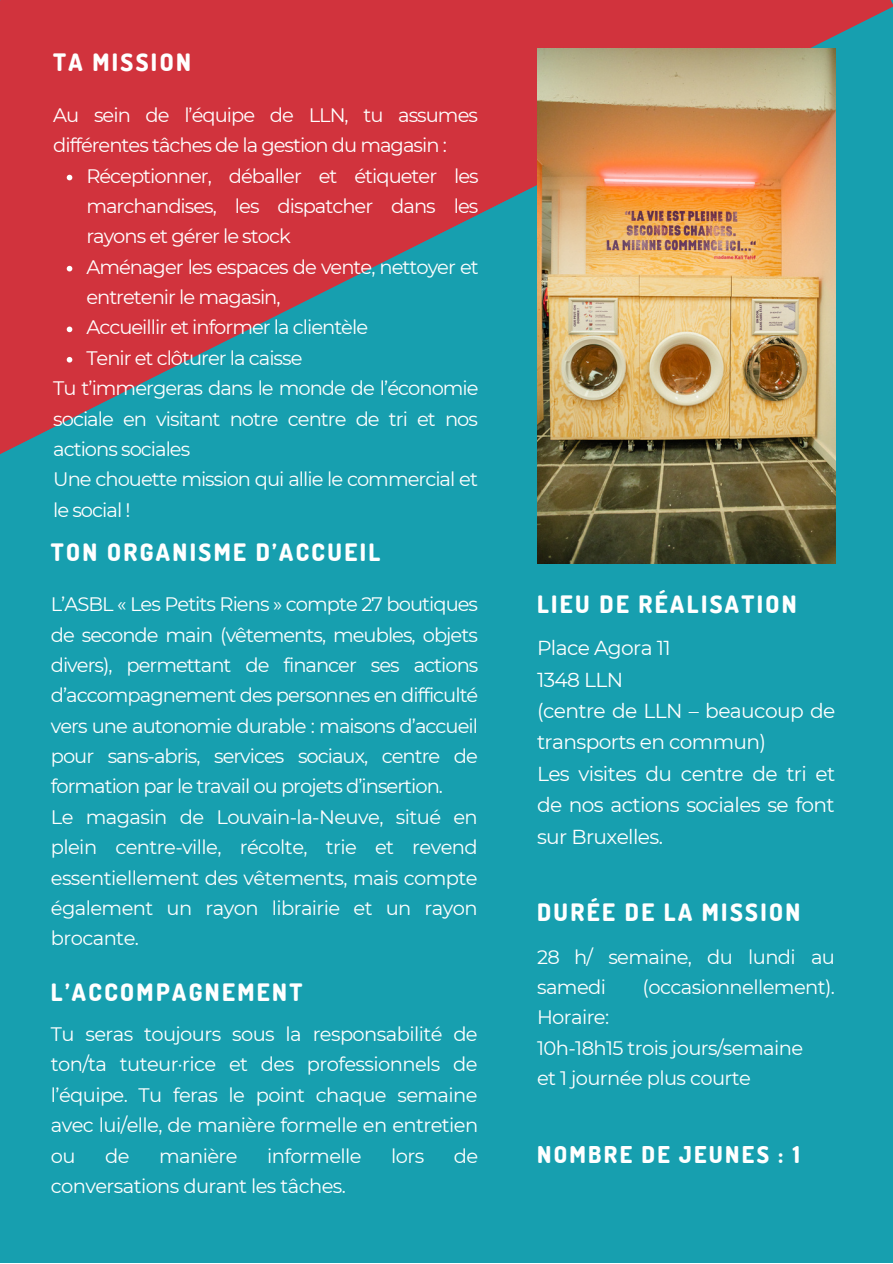
<style>
.page{position:relative;width:893px;height:1264px;background:#fff}
.page>*{position:absolute;margin:0;border:0;box-sizing:border-box;transform-origin:0 0}
.t1{font:800 24px "Dosis";letter-spacing:.1em;color:#fff}
.t2{font:800 23.1px "Dosis";letter-spacing:.1em;color:#fff}
.t3{font:20.25px/31.5px "Montserrat";letter-spacing:-.03em;color:#fff}
.t4{font:19.5px/30.3px "Montserrat";letter-spacing:-.05em;color:#fff;text-align:justify}
.t5{font:19.5px/30.3px "Montserrat";letter-spacing:-.03em;color:#fff}
</style>
<div class="page">
<div style="left:0;top:0;width:892px;height:1262px;background:#179faf"></div>
<svg style="left:0;top:0;width:892px;height:454px;fill:#d1333d"></svg>
<svg style="left:67px;top:175px;width:5px;height:5px"></svg>
<svg style="left:67px;top:266px;width:5px;height:5px"></svg>
<svg style="left:67px;top:326px;width:5px;height:6px"></svg>
<svg style="left:67px;top:357px;width:5px;height:5px"></svg>
<img style="left:537px;top:49px;width:298px;height:514px">
<p class="t1" style="left:53px;top:47px;width:139px">TA MISSION</p>
<p class="t4" style="left:53px;top:100px;width:426px">Au sein de l’équipe de LLN, tu assumes différentes tâches de la gestion du magasin :</p>
<p class="t4" style="left:86px;top:160px;width:394px">Réceptionner, déballer et étiqueter les marchandises, les dispatcher dans les rayons et gérer le stock</p>
<p class="t4" style="left:86px;top:251px;width:394px">Aménager les espaces de vente, nettoyer et entretenir le magasin,</p>
<p class="t4" style="left:86px;top:312px;width:283px">Accueillir et informer la clientèle</p>
<p class="t4" style="left:86px;top:342px;width:218px">Tenir et clôturer la caisse</p>
<p class="t4" style="left:53px;top:373px;width:427px">Tu t’immergeras dans le monde de l’économie sociale en visitant notre centre de tri et nos actions sociales</p>
<p class="t4" style="left:53px;top:464px;width:426px">Une chouette mission qui allie le commercial et le social !</p>
<p class="t1" style="left:51px;top:536px;width:331px">TON ORGANISME D’ACCUEIL</p>
<p class="t4" style="left:51px;top:589px;width:429px">L’ASBL « Les Petits Riens » compte 27 boutiques de seconde main (vêtements, meubles, objets divers), permettant de financer ses actions d’accompagnement des personnes en difficulté vers une autonomie durable : maisons d’accueil pour sans-abris, services sociaux, centre de formation par le travail ou projets d’insertion.</p>
<p class="t4" style="left:51px;top:801px;width:428px">Le magasin de Louvain-la-Neuve, situé en plein centre-ville, récolte, trie et revend essentiellement des vêtements, mais compte également un rayon librairie et un rayon brocante.</p>
<p class="t1" style="left:51px;top:975px;width:253px">L’ACCOMPAGNEMENT</p>
<p class="t4" style="left:51px;top:1018px;width:429px">Tu seras toujours sous la responsabilité de ton/ta tuteur·rice et des professionnels de l’équipe. Tu feras le point chaque semaine avec lui/elle, de manière formelle en entretien ou</p>
<p class="t4" style="left:105px;top:1140px;width:26px">de</p>
<p class="t5" style="left:159px;top:1140px;width:80px">manière</p>
<p class="t5" style="left:267px;top:1140px;width:96px">informelle</p>
<p class="t4" style="left:391px;top:1140px;width:35px">lors</p>
<p class="t4" style="left:454px;top:1140px;width:26px">de</p>
<p class="t5" style="left:51px;top:1170px;width:296px">conversations durant les tâches.</p>
<p class="t1" style="left:537px;top:588px;width:261px">LIEU DE RÉALISATION</p>
<p class="t3" style="left:537px;top:632px;width:135px">Place Agora 11</p>
<p class="t3" style="left:537px;top:663px;width:88px">1348 LLN</p>
<p class="t3" style="left:537px;top:695px;width:300px">(centre de LLN – beaucoup de transports en commun)</p>
<p class="t3" style="left:537px;top:758px;width:300px;text-align:justify">Les visites du centre de tri et de nos actions sociales se font sur Bruxelles.</p>
<p class="t1" style="left:537px;top:896px;width:265px">DURÉE DE LA MISSION</p>
<p class="t5" style="left:537px;top:941px;width:299px">28 h/ semaine, du lundi au samedi</p>
<p class="t5" style="left:642px;top:971px;width:194px">(occasionnellement).</p>
<p class="t5" style="left:537px;top:1002px;width:74px">Horaire:</p>
<p class="t5" style="left:537px;top:1032px;width:267px">10h-18h15 trois jours/semaine</p>
<p class="t5" style="left:537px;top:1062px;width:215px">et 1 journée plus courte</p>
<p class="t2" style="left:537px;top:1139px;width:264px">NOMBRE DE JEUNES : 1</p>
</div>
